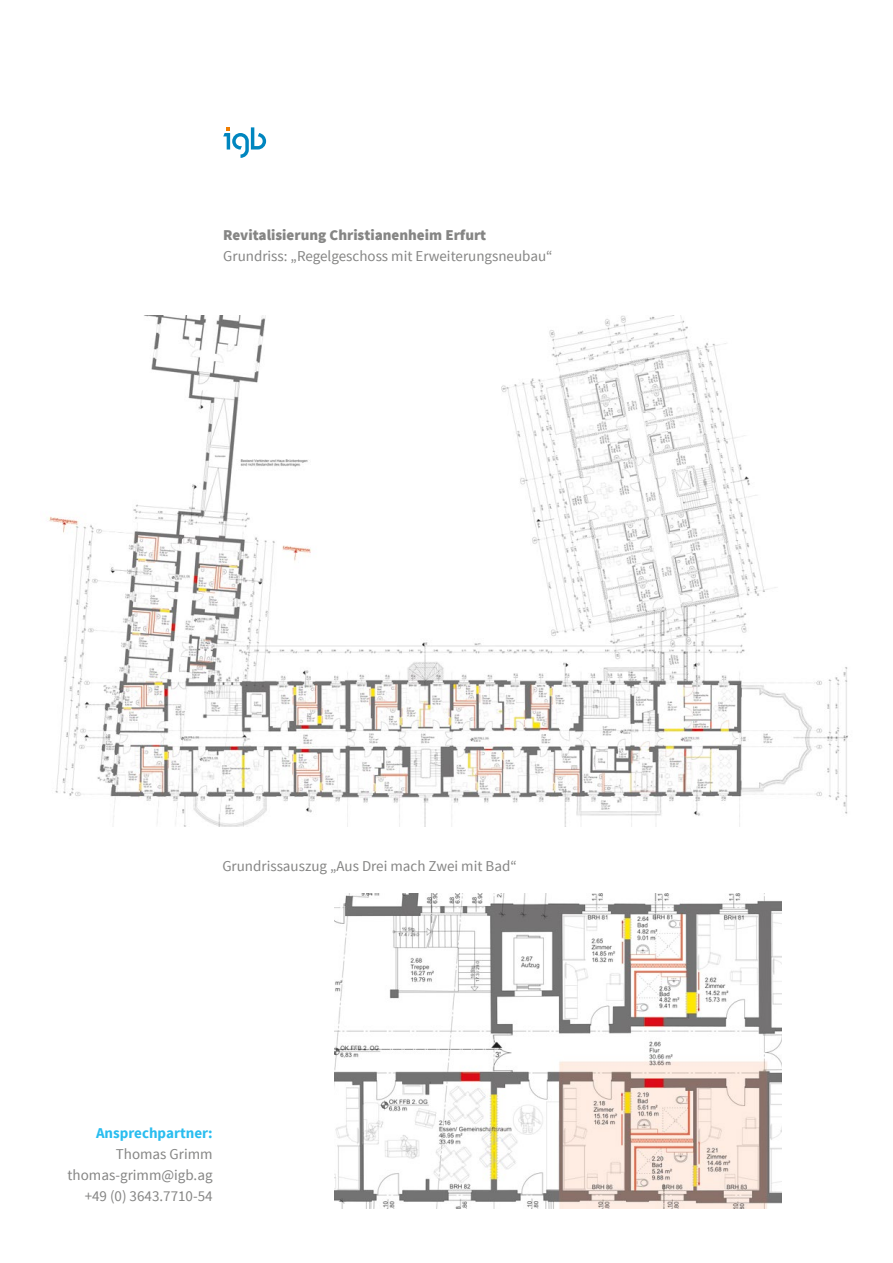
<style>
.page{position:relative;width:893px;height:1263px;background:#fff}
.page>*{position:absolute;margin:0;border:0;box-sizing:border-box;transform-origin:0 0}
.t1{font:15px/21px "Source Sans Pro";color:#858584;text-align:right}
.t2{font:900 15px "Source Sans Pro";color:#858584}
.t3{font:700 15px "Source Sans Pro";color:#29bdef}
</style>
<div class="page">
<svg style="left:223px;top:127px;width:43px;height:31px"></svg>
<img style="left:335px;top:893px;width:446px;height:316px">
<img style="left:48px;top:316px;width:800px;height:510px">
<p class="t2" style="left:223px;top:225px;width:265px">Revitalisierung Christianenheim Erfurt</p>
<p class="t1" style="left:223px;top:245px;width:331px">Grundriss: „Regelgeschoss mit Erweiterungsneubau“</p>
<p class="t1" style="left:222px;top:856px;width:296px">Grundrissauszug „Aus Drei mach Zwei mit Bad“</p>
<p class="t3" style="left:96px;top:1123px;width:118px">Ansprechpartner:</p>
<p class="t1" style="left:68px;top:1143px;width:147px">Thomas Grimm thomas-grimm@igb.ag +49 (0) 3643.7710-54</p>
</div>
